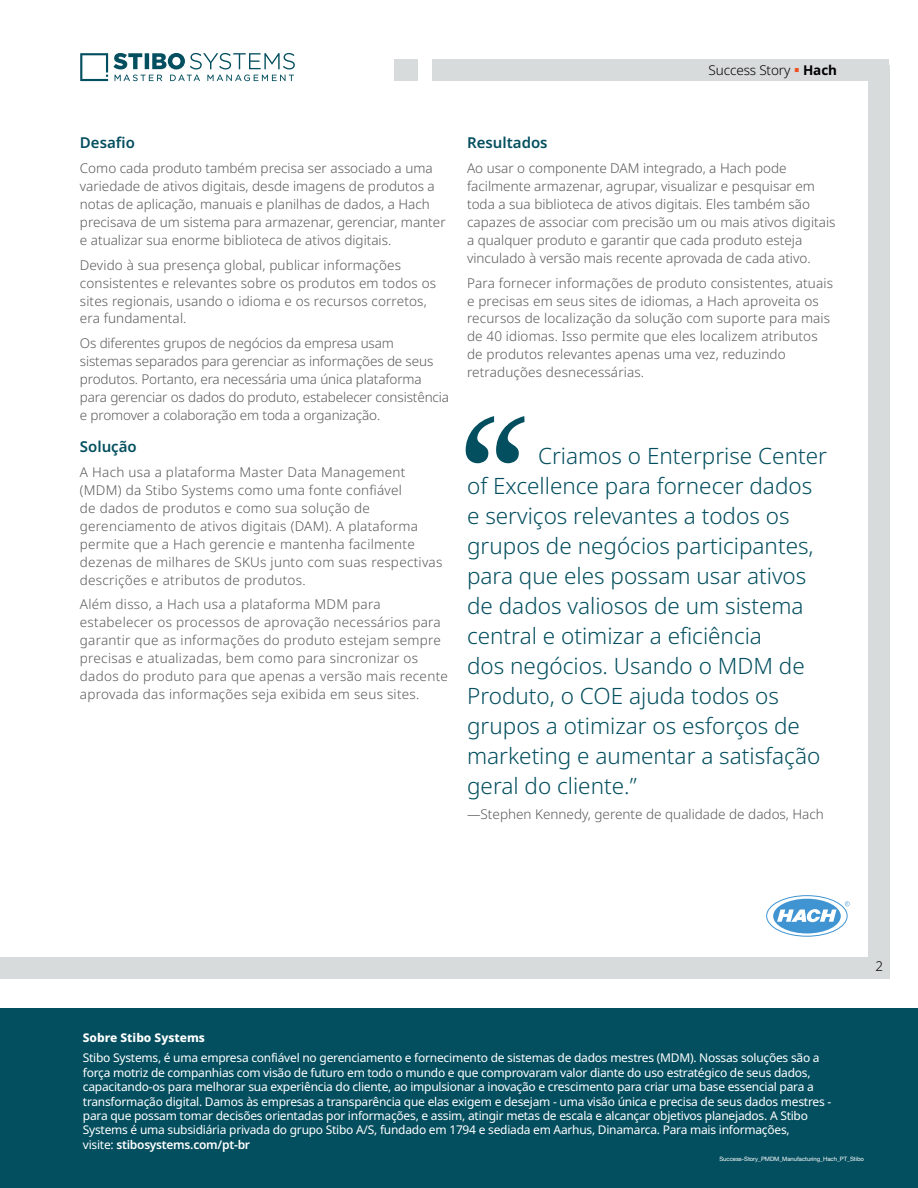
<style>
.page{position:relative;width:918px;height:1188px;background:#fff}
.page>*{position:absolute;margin:0;border:0;box-sizing:border-box;transform-origin:0 0}
.t1{font:300 22.5px/30px "Noto Sans";color:#044f5f}
.t2{font:600 15px "Noto Sans";color:#044f5f}
.t3{font:300 13.5px/18px "Noto Sans";letter-spacing:.01em;color:#58595b}
.t4{font:300 13.5px/18px "Noto Sans";letter-spacing:-.01em;color:#58595b}
.t5{font:300 13.5px "Noto Sans";letter-spacing:-.01em;color:#000}
.t6{font:12px/14.4px "Noto Sans";letter-spacing:-.02em;color:#fff}
.t7{font:800 12px "Noto Sans";color:#fff}
.t8{font:6px "Helvetica Neue LT Std";letter-spacing:-.01em;color:#fff}
.s1{color:#f05123}
.s2{font-weight:700}
.s3{font-weight:600}
</style>
<div class="page">
<svg style="left:80px;top:53px;width:215px;height:28px"></svg>
<div style="left:868px;top:65px;width:22px;height:913px;background:#d8dbdc"></div>
<div style="left:0;top:1009px;width:918px;height:179px;background:#044f5f"></div>
<div style="left:395px;top:59px;width:23px;height:22px;background:#d8dbdc"></div>
<div style="left:433px;top:59px;width:456px;height:22px;background:#d8dbdc"></div>
<div style="left:0;top:957px;width:889px;height:21px;background:#d8dbdc"></div>
<svg style="left:466px;top:416px;width:59px;height:47px"></svg>
<svg style="left:767px;top:896px;width:80px;height:40px"></svg>
<div style="left:773px;top:899px;width:68px;height:34px;background:#4094d1;border-radius:50%"></div>
<div style="left:766px;top:895px;width:81px;height:42px;border:1px solid #4094d1;border-radius:50%"></div>
<svg style="left:777px;top:909px;width:60px;height:14px"></svg>
<svg style="left:845px;top:901px;width:5px;height:5px"></svg>
<p class="t5" style="left:709px;top:60px;width:130px">Success Story <span class="s1">▪</span> <span class="s2">Hach</span></p>
<p class="t2" style="left:80px;top:132px;width:57px">Desafio</p>
<p class="t3" style="left:80px;top:159px;width:367px">Como cada produto também precisa ser associado a uma variedade de ativos digitais, desde imagens de produtos a notas de aplicação, manuais e planilhas de dados, a Hach precisava de um sistema para armazenar, gerenciar, manter e atualizar sua enorme biblioteca de ativos digitais.</p>
<p class="t3" style="left:80px;top:256px;width:358px">Devido à sua presença global, publicar informações consistentes e relevantes sobre os produtos em todos os sites regionais, usando o idioma e os recursos corretos, era fundamental.</p>
<p class="t4" style="left:80px;top:335px;width:371px">Os diferentes grupos de negócios da empresa usam sistemas separados para gerenciar as informações de seus produtos. Portanto, era necessária uma única plataforma para gerenciar os dados do produto, estabelecer consistência e promover a colaboração em toda a organização.</p>
<p class="t2" style="left:80px;top:436px;width:58px">Solução</p>
<p class="t3" style="left:80px;top:463px;width:364px">A Hach usa a plataforma Master Data Management (MDM) da Stibo Systems como uma fonte confiável<br>de dados de produtos e como sua solução de gerenciamento de ativos digitais (DAM). A plataforma permite que a Hach gerencie e mantenha facilmente dezenas de milhares de SKUs junto com suas respectivas descrições e atributos de produtos.</p>
<p class="t3" style="left:80px;top:596px;width:370px">Além disso, a Hach usa a plataforma MDM para estabelecer os processos de aprovação necessários para garantir que as informações do produto estejam sempre precisas e atualizadas, bem como para sincronizar os dados do produto para que apenas a versão mais recente aprovada das informações seja exibida em seus sites.</p>
<p class="t2" style="left:467px;top:132px;width:82px">Resultados</p>
<p class="t3" style="left:467px;top:159px;width:370px">Ao usar o componente DAM integrado, a Hach pode facilmente armazenar, agrupar, visualizar e pesquisar em toda a sua biblioteca de ativos digitais. Eles também são capazes de associar com precisão um ou mais ativos digitais a qualquer produto e garantir que cada produto esteja vinculado à versão mais recente aprovada de cada ativo.</p>
<p class="t3" style="left:467px;top:274px;width:367px">Para fornecer informações de produto consistentes, atuais e precisas em seus sites de idiomas, a Hach aproveita os recursos de localização da solução com suporte para mais de 40 idiomas. Isso permite que eles localizem atributos de produtos relevantes apenas uma vez, reduzindo retraduções desnecessárias.</p>
<p class="t1" style="left:467px;top:441px;width:361px;text-indent:71px">Criamos o Enterprise Center of Excellence para fornecer dados e serviços relevantes a todos os grupos de negócios participantes, para que eles possam usar ativos de dados valiosos de um sistema central e otimizar a eficiência<br>dos negócios. Usando o MDM de<br>Produto, o COE ajuda todos os grupos a otimizar os esforços de marketing e aumentar a satisfação geral do cliente.”</p>
<p class="t3" style="left:467px;top:805px;width:358px">—Stephen Kennedy, gerente de qualidade de dados, Hach</p>
<p class="t5" style="left:875px;top:957px;width:9px">2</p>
<p class="t7" style="left:83px;top:1030px;width:124px">Sobre Stibo Systems</p>
<p class="t6" style="left:83px;top:1052px;width:750px">Stibo Systems, é uma empresa confiável no gerenciamento e fornecimento de sistemas de dados mestres (MDM). Nossas soluções são a força motriz de companhias com visão de futuro em todo o mundo e que comprovaram valor diante do uso estratégico de seus dados, capacitando-os para melhorar sua experiência do cliente, ao impulsionar a inovação e crescimento para criar uma base essencial para a transformação digital. Damos às empresas a transparência que elas exigem e desejam - uma visão única e precisa de seus dados mestres - para que possam tomar decisões orientadas por informações, e assim, atingir metas de escala e alcançar objetivos planejados. A Stibo Systems é uma subsidiária privada do grupo Stibo A/S, fundado em 1794 e sediada em Aarhus, Dinamarca. Para mais informações,<br>visite: <span class="s3">stibosystems.com/pt-br</span></p>
<p class="t8" style="left:719px;top:1155px;width:146px">Success-Story_PMDM_Manufacturing_Hach_PT_Stibo</p>
</div>
